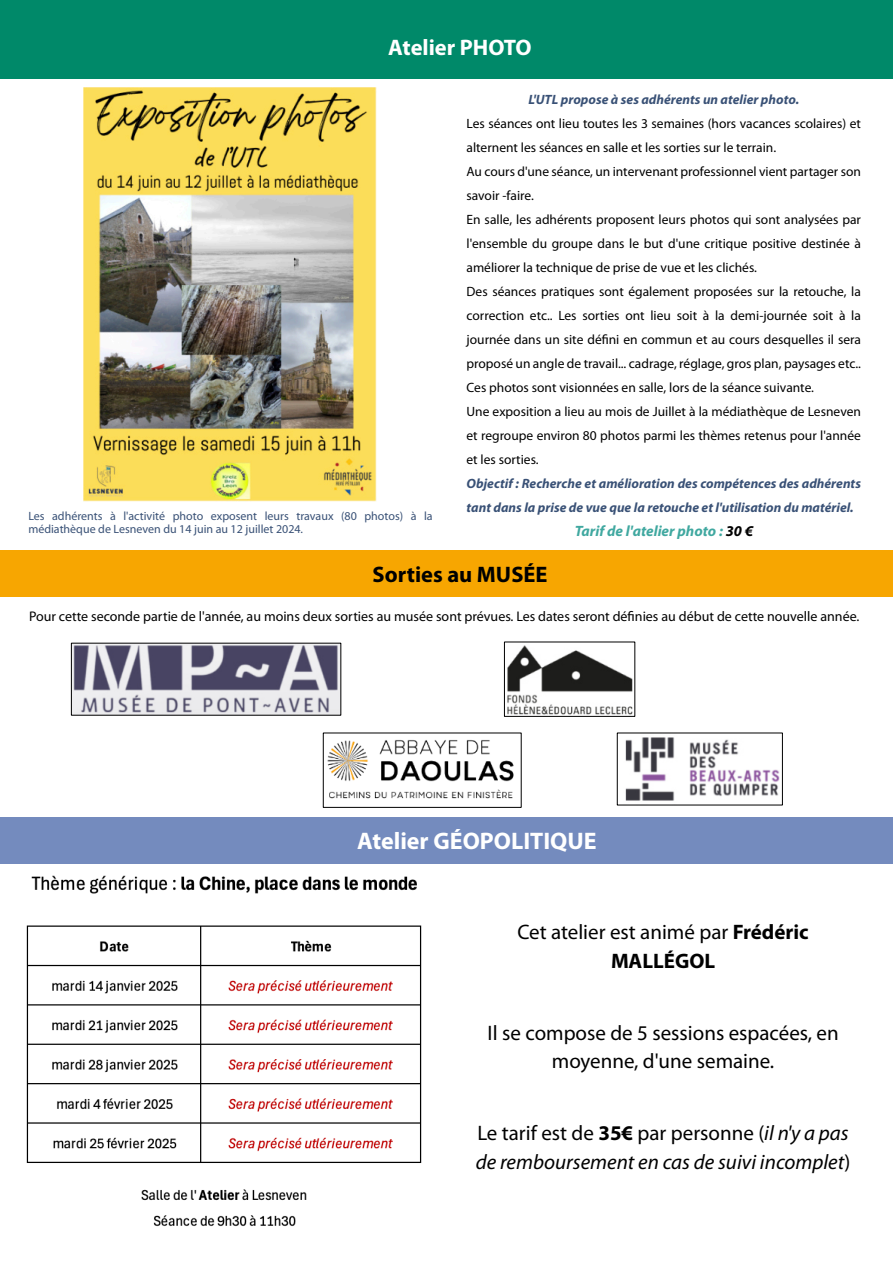
<style>
.page{position:relative;width:893px;height:1263px;background:#fff}
.page>*{position:absolute;margin:0;border:0;box-sizing:border-box;transform-origin:0 0}
.t1{font:700 24px "Myriad Pro";color:#fff}
.t2{font:700 22.5px "Myriad Pro";color:#000}
.t3{font:700 22.5px "Myriad Pro";color:#fff}
.t4{font:21px/28.5px "Myriad Pro";color:#000;text-align:center}
.t5{font:italic 21px/28.5px "Myriad Pro";color:#000}
.t6{font:italic 700 15px "Myriad Pro";color:#40a8a0}
.t7{font:13.95px "Myriad Pro";color:#000}
.t8{font:13.5px/24px "Myriad Pro";color:#000}
.t9{font:italic 700 13.5px/24px "Myriad Pro";color:#395176}
.t10{font:12px/13.5px "Myriad Pro";color:#395176}
.s1{color:#000}
.s2{font-weight:700}
.s3{font-style:normal}
.s4{font-weight:700;font-style:normal}
</style>
<div class="page">
<div style="left:0;top:550px;width:893px;height:47px;background:#f7a601"></div>
<hr style="left:0;top:608px;width:1px;height:47px;background:#008969">
<div style="left:0;top:0;width:893px;height:78px;background:#008969"></div>
<div style="left:0;top:817px;width:893px;height:47px;background:#748bbe"></div>
<img style="left:73px;top:645px;width:266px;height:68px">
<img style="left:625px;top:737px;width:155px;height:64px">
<div style="left:617px;top:733px;width:166px;height:72px;border:1px solid #000"></div>
<img style="left:327px;top:740px;width:187px;height:59px">
<div style="left:323px;top:733px;width:199px;height:75px;border:1px solid #000"></div>
<img style="left:507px;top:645px;width:126px;height:70px">
<div style="left:504px;top:642px;width:131px;height:75px;border:1px solid #000"></div>
<img style="left:83px;top:88px;width:293px;height:413px">
<img style="left:26px;top:875px;width:396px;height:352px">
<h2 class="t3" style="left:388px;top:38px;width:145px">Atelier PHOTO</h2>
<p class="t10" style="left:28px;top:510px;width:406px">Les adhérents à l'activité photo exposent leurs travaux (80 photos) à la médiathèque de Lesneven du 14 juin au 12 juillet 2024.</p>
<p class="t9" style="left:528px;top:88px;width:272px">L'UTL propose à ses adhérents un atelier photo.</p>
<p class="t8" style="left:467px;top:112px;width:396px">Les séances ont lieu toutes les 3 semaines (hors vacances scolaires) et alternent les séances en salle et les sorties sur le terrain.<br>Au cours d'une séance, un intervenant professionnel vient partager son savoir -faire.<br>En salle, les adhérents proposent leurs photos qui sont analysées par l'ensemble du groupe dans le but d'une critique positive destinée à améliorer la technique de prise de vue et les clichés.<br>Des séances pratiques sont également proposées sur la retouche, la correction etc.. Les sorties ont lieu soit à la demi-journée soit à la journée dans un site défini en commun et au cours desquelles il sera proposé un angle de travail... cadrage, réglage, gros plan, paysages etc..<br>Ces photos sont visionnées en salle, lors de la séance suivante.<br>Une exposition a lieu au mois de Juillet à la médiathèque de Lesneven et regroupe environ 80 photos parmi les thèmes retenus pour l'année et les sorties.</p>
<p class="t9" style="left:467px;top:472px;width:396px">Objectif : Recherche et amélioration des compétences des adhérents tant dans la prise de vue que la retouche et l'utilisation du matériel.</p>
<p class="t6" style="left:575px;top:525px;width:180px">Tarif de l'atelier photo : <span class="s1">30 €</span></p>
<h2 class="t2" style="left:372px;top:565px;width:177px">Sorties au MUSÉE</h2>
<p class="t7" style="left:29px;top:611px;width:832px">Pour cette seconde partie de l'année, au moins deux sorties au musée sont prévues. Les dates seront définies au début de cette nouvelle année.</p>
<h1 class="t1" style="left:357px;top:831px;width:241px">Atelier GÉOPOLITIQUE</h1>
<h3 class="t4" style="left:517px;top:920px;width:293px">Cet atelier est animé par <span class="s2">Frédéric<br>MALLÉGOL</span></h3>
<h3 class="t4" style="left:487px;top:1020px;width:353px">Il se compose de 5 sessions espacées, en moyenne, d'une semaine.</h3>
<h3 class="t5" style="left:476px;top:1121px;width:376px"><span class="s3">Le tarif est de</span> <span class="s4">35€</span> <span class="s3">par personne (</span>il n'y a pas de remboursement en cas de suivi incomplet<span class="s3">)</span></h3>
</div>
